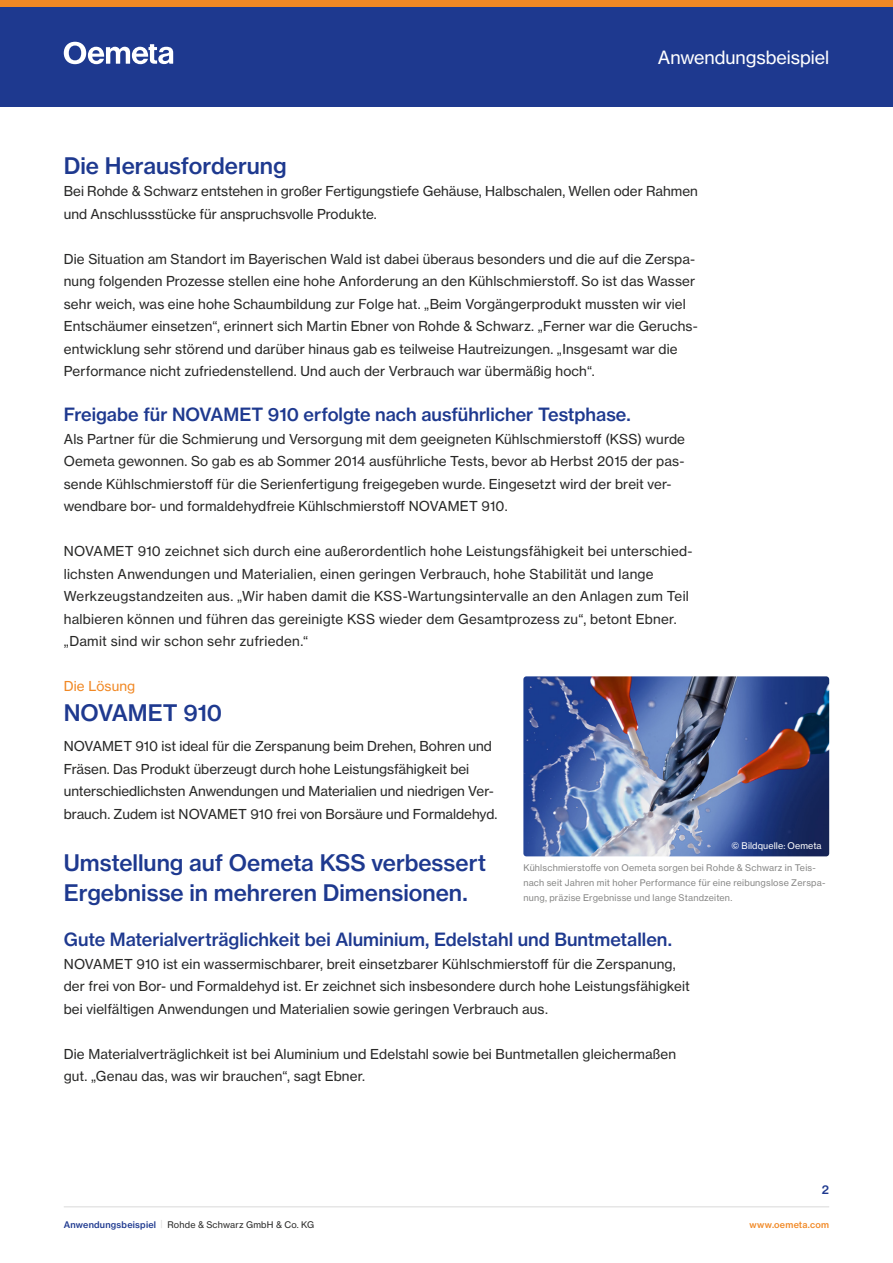
<style>
.page{position:relative;width:893px;height:1263px;background:#fff}
.page>*{position:absolute;margin:0;border:0;box-sizing:border-box;transform-origin:0 0}
.h2_-_nospc{font:22.5px/30px "N Haas Grotesk TX Pro 65 Md";color:#1e398f}
.h2_-_minspc{font:22.5px "N Haas Grotesk TX Pro 65 Md";letter-spacing:-.005em;color:#1e398f}
.h3_-_nospc{font:18px "N Haas Grotesk TX Pro 65 Md";color:#1e398f}
.t1{font:18px "N Haas Grotesk TX Pro 55 Rg";letter-spacing:-.005em;color:#fff}
.t2{font:13.5px/22.5px "N Haas Grotesk TX Pro 55 Rg";letter-spacing:.01em;color:#282827}
.sh2_-_nospc{font:13.5px "N Haas Grotesk TX Pro 55 Rg";letter-spacing:.01em;color:#f18824}
.t3{font:12px "N Haas Grotesk TX Pro 65 Md";color:#1e398f}
.t4{font:9px/15px "N Haas Grotesk TX Pro 55 Rg";letter-spacing:.02em;color:#878786}
.t5{font:9px "N Haas Grotesk TX Pro 55 Rg";letter-spacing:.025em;color:#282827}
.caption_-_source_-_a{font:9px "N Haas Grotesk TX Pro 55 Rg";letter-spacing:.015em;color:#fff}
.t6{font:9px "N Haas Grotesk TX Pro 65 Md";letter-spacing:.025em;color:#f18824}
.s1{font-family:"N Haas Grotesk TX Pro 65 Md";color:#1e398f}
.s2{color:#dadada}
</style>
<div class="page">
<div style="left:0;top:0;width:893px;height:106px;background:#1e398f"></div>
<img style="left:523px;top:676px;width:306px;height:180px">
<div style="left:0;top:0;width:893px;height:6px;background:#f18824"></div>
<svg style="left:64px;top:42px;width:109px;height:22px"></svg>
<hr style="left:64px;top:1206px;width:765px;height:1px;background:#dadada">
<h2 class="t1" style="left:658px;top:46px;width:173px">Anwendungsbeispiel</h2>
<p class="h2_-_nospc" style="left:64px;top:151px;width:224px">Die Herausforderung</p>
<p class="t2" style="left:64px;top:180px;width:636px">Bei Rohde &amp; Schwarz entstehen in großer Fertigungstiefe Gehäuse, Halbschalen, Wellen oder Rahmen und Anschlussstücke für anspruchsvolle Produkte.</p>
<p class="t2" style="left:64px;top:248px;width:636px">Die Situation am Standort im Bayerischen Wald ist dabei überaus besonders und die auf die Zerspa&shy;nung folgenden Prozesse stellen eine hohe Anforderung an den Kühlschmierstoff. So ist das Wasser sehr weich, was eine hohe Schaumbildung zur Folge hat. „Beim Vorgängerprodukt mussten wir viel Entschäumer einsetzen“, erinnert sich Martin Ebner von Rohde &amp; Schwarz. „Ferner war die Geruchs&shy;entwicklung sehr störend und darüber hinaus gab es teilweise Hautreizungen. „Insgesamt war die Performance nicht zufriedenstellend. Und auch der Verbrauch war übermäßig hoch“.</p>
<p class="h3_-_nospc" style="left:64px;top:404px;width:568px">Freigabe für NOVAMET 910 erfolgte nach ausführlicher Testphase.</p>
<p class="t2" style="left:64px;top:428px;width:623px">Als Partner für die Schmierung und Versorgung mit dem geeigneten Kühlschmierstoff (KSS) wurde Oemeta gewonnen. So gab es ab Sommer 2014 ausführliche Tests, bevor ab Herbst 2015 der pas&shy;sende Kühlschmierstoff für die Serienfertigung freigegeben wurde. Eingesetzt wird der breit ver&shy;wendbare bor- und formaldehydfreie Kühlschmierstoff NOVAMET 910.</p>
<p class="t2" style="left:64px;top:540px;width:630px">NOVAMET 910 zeichnet sich durch eine außerordentlich hohe Leistungsfähigkeit bei unterschied&shy;lichsten Anwendungen und Materialien, einen geringen Verbrauch, hohe Stabilität und lange Werkzeugstandzeiten aus. „Wir haben damit die KSS-Wartungsintervalle an den Anlagen zum Teil halbieren können und führen das gereinigte KSS wieder dem Gesamtprozess zu“, betont Ebner. „Damit sind wir schon sehr zufrieden.“</p>
<p class="sh2_-_nospc" style="left:64px;top:678px;width:73px">Die Lösung</p>
<p class="h2_-_minspc" style="left:64px;top:699px;width:160px">NOVAMET 910</p>
<p class="t2" style="left:64px;top:735px;width:435px">NOVAMET 910 ist ideal für die Zerspanung beim Drehen, Bohren und Fräsen. Das Produkt überzeugt durch hohe Leistungsfähigkeit bei unterschiedlichsten Anwendungen und Materialien und niedrigen Ver&shy;brauch. Zudem ist NOVAMET 910 frei von Borsäure und Formaldehyd.</p>
<p class="h2_-_nospc" style="left:64px;top:848px;width:424px">Umstellung auf Oemeta KSS verbessert<br>Ergebnisse in mehreren Dimensionen.</p>
<p class="h3_-_nospc" style="left:64px;top:929px;width:610px">Gute Materialverträglichkeit bei Aluminium, Edelstahl und Buntmetallen.</p>
<p class="t2" style="left:64px;top:953px;width:627px">NOVAMET 910 ist ein wassermischbarer, breit einsetzbarer Kühlschmierstoff für die Zerspanung, der frei von Bor- und Formaldehyd ist. Er zeichnet sich insbesondere durch hohe Leistungsfähigkeit bei vielfältigen Anwendungen und Materialien sowie geringen Verbrauch aus.</p>
<p class="t2" style="left:64px;top:1043px;width:614px">Die Materialverträglichkeit ist bei Aluminium und Edelstahl sowie bei Buntmetallen gleichermaßen gut. „Genau das, was wir brauchen“, sagt Ebner.</p>
<p class="caption_-_source_-_a" style="left:732px;top:840px;width:92px">© Bildquelle: Oemeta</p>
<p class="t4" style="left:523px;top:861px;width:304px">Kühlschmierstoffe von Oemeta sorgen bei Rohde &amp; Schwarz in Teis&shy;nach seit Jahren mit hoher Performance für eine reibungslose Zerspa&shy;nung, präzise Ergebnisse und lange Standzeiten.</p>
<p class="t3" style="left:822px;top:1182px;width:9px">2</p>
<p class="t5" style="left:64px;top:1219px;width:252px"><span class="s1">Anwendungsbeispiel</span> <span class="s2">|</span> Rohde &amp; Schwarz GmbH &amp; Co. KG</p>
<p class="t6" style="left:750px;top:1219px;width:81px">www.oemeta.com</p>
</div>
